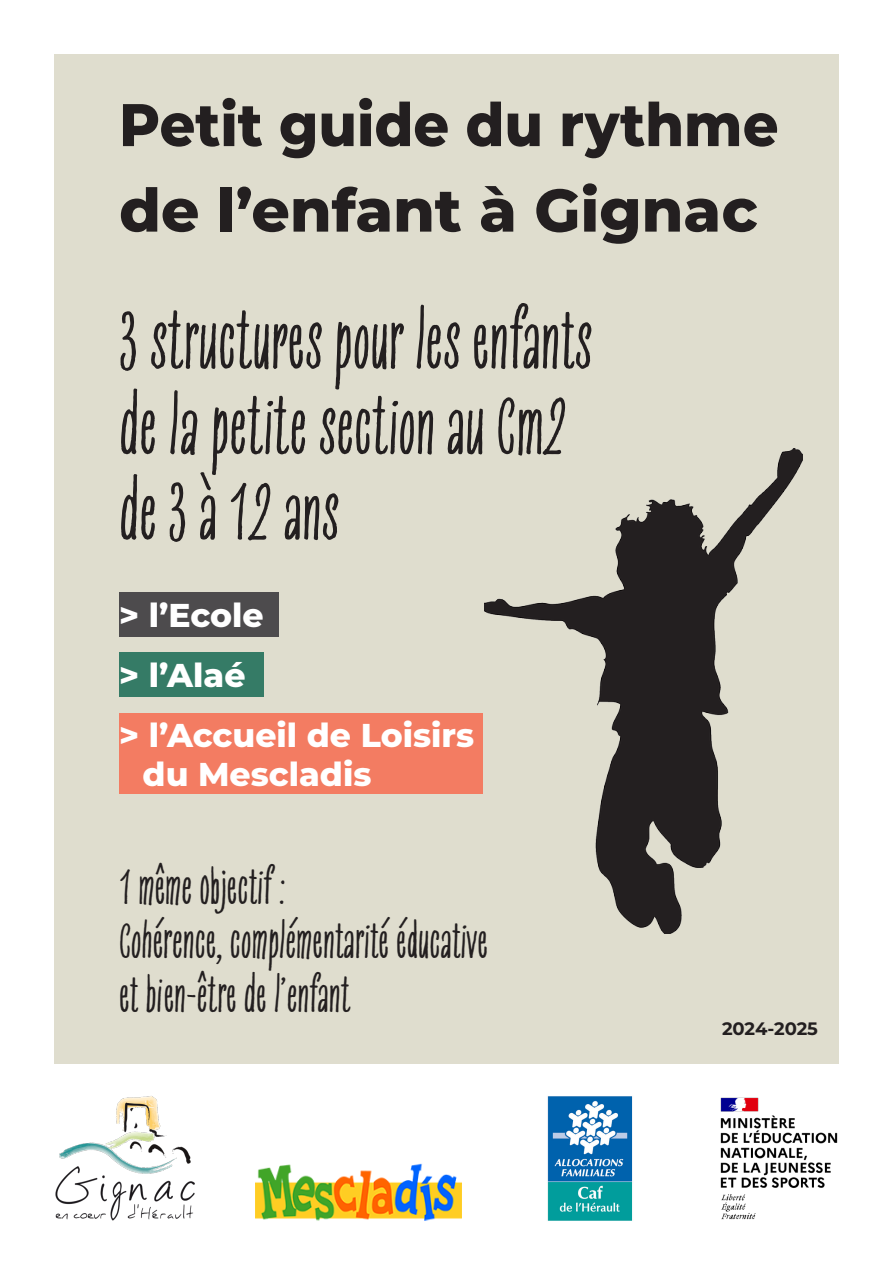
<style>
.page{position:relative;width:893px;height:1263px;background:#fff}
.page>*{position:absolute;margin:0;border:0;box-sizing:border-box;transform-origin:0 0}
.t1{font:condensed 81px "Six Hands";color:#231f20}
.t2{font:800 60px "Montserrat";color:#231f20;scale:.93 1}
.t3{font:800 60px "Montserrat";color:#231f20}
.t4{font:condensed 49.5px "Six Hands";color:#231f20}
.t5{font:800 33px "Montserrat";color:#fff}
.t6{font:700 18px "Montserrat";letter-spacing:-.005em;color:#231f20}
</style>
<div class="page">
<div style="left:54px;top:54px;width:785px;height:1009px;background:#dfddce"></div>
<div style="left:119px;top:592px;width:160px;height:45px;background:#4d4b4d"></div>
<img style="left:484px;top:449px;width:318px;height:484px">
<img style="left:55px;top:1096px;width:140px;height:125px">
<img style="left:255px;top:1163px;width:206px;height:58px">
<img style="left:547px;top:1096px;width:86px;height:125px">
<img style="left:720px;top:1097px;width:118px;height:123px">
<div style="left:119px;top:652px;width:145px;height:44px;background:#357b66"></div>
<div style="left:119px;top:713px;width:364px;height:81px;background:#f37c62"></div>
<p class="t2" style="left:119px;top:81px;width:711px">Petit guide du rythme</p>
<p class="t3" style="left:119px;top:166px;width:640px">de l’enfant à Gignac</p>
<p class="t1" style="left:119px;top:285px;width:474px">3 structures pour les enfants</p>
<p class="t1" style="left:119px;top:370px;width:449px">de la petite section au Cm2</p>
<p class="t1" style="left:119px;top:456px;width:222px">de 3 à 12 ans</p>
<p class="t5" style="left:119px;top:591px;width:146px">&gt; l’Ecole</p>
<p class="t5" style="left:119px;top:651px;width:128px">&gt; l’Alaé</p>
<p class="t5" style="left:119px;top:711px;width:356px">&gt; l’Accueil de Loisirs</p>
<p class="t5" style="left:143px;top:750px;width:230px">du Mescladis</p>
<p class="t4" style="left:119px;top:853px;width:168px">1 même objectif :</p>
<p class="t4" style="left:119px;top:907px;width:371px">Cohérence, complémentarité éducative</p>
<p class="t4" style="left:119px;top:961px;width:232px">et bien-être de l’enfant</p>
<p class="t6" style="left:722px;top:1015px;width:98px">2024-2025</p>
</div>
